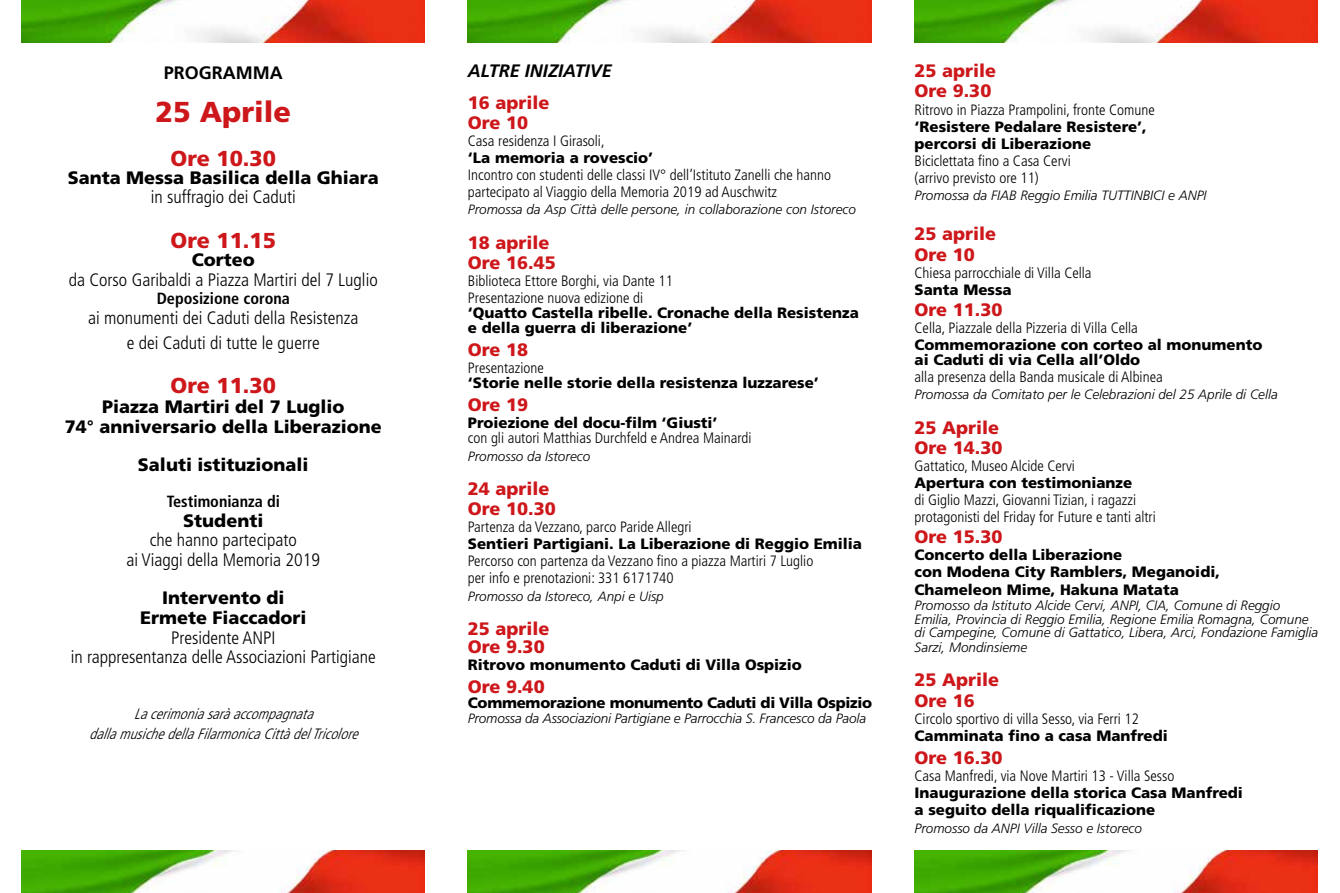
<style>
.page{position:relative;width:1340px;height:893px;background:#fff}
.page>*{position:absolute;margin:0;border:0;box-sizing:border-box;transform-origin:0 0}
.t1{font:900 28.8px "Frutiger LT Std";color:#cd171a}
.t2{font:900 21.6px "Frutiger LT Std";color:#cd171a}
.t3{font:300 condensed 18px/19.8px "Frutiger LT Std";color:#000;text-align:center}
.t4{font:900 18px/20.1px "Frutiger LT Std";color:#cd171a}
.t5{font:900 18px/19.8px "Frutiger LT Std";color:#000;text-align:center}
.t6{font:italic 700 18px "Frutiger LT Std";color:#000}
.t7{font:700 18px "Frutiger LT Std";color:#000}
.t8{font:700 condensed 16.2px "Frutiger LT Std";color:#000}
.t9{font:300 condensed 15px/17.1px "Frutiger LT Std";color:#000}
.t10{font:900 15px/17.1px "Frutiger LT Std";color:#000}
.t11{font:italic 300 condensed 15px/19.8px "Frutiger LT Std";color:#000;text-align:center}
.t12{font:900 15px "Frutiger LT Std";letter-spacing:-.02em;color:#000}
.t13{font:italic 300 13.5px/13.5px "Frutiger LT Std";color:#000}
</style>
<div class="page">
<img style="left:21px;top:0;width:403px;height:43px">
<img style="left:21px;top:850px;width:403px;height:43px">
<img style="left:914px;top:0;width:403px;height:43px">
<img style="left:468px;top:0;width:403px;height:43px">
<img style="left:914px;top:850px;width:403px;height:43px">
<img style="left:468px;top:850px;width:403px;height:43px">
<p class="t7" style="left:164px;top:62px;width:120px">PROGRAMMA</p>
<h1 class="t1" style="left:156px;top:95px;width:137px">25 Aprile</h1>
<h2 class="t2" style="left:171px;top:145px;width:107px">Ore 10.30</h2>
<p class="t5" style="left:68px;top:167px;width:313px">Santa Messa Basilica della Ghiara</p>
<p class="t3" style="left:151px;top:188px;width:146px">in suffragio dei Caduti</p>
<h2 class="t2" style="left:171px;top:227px;width:107px">Ore 11.15</h2>
<p class="t5" style="left:192px;top:250px;width:65px">Corteo</p>
<p class="t3" style="left:69px;top:270px;width:310px">da Corso Garibaldi a Piazza Martiri del 7 Luglio</p>
<p class="t8" style="left:157px;top:289px;width:135px">Deposizione corona</p>
<p class="t3" style="left:88px;top:305px;width:272px;line-height:24.9px">ai monumenti dei Caduti della Resistenza e dei Caduti di tutte le guerre</p>
<h2 class="t2" style="left:171px;top:373px;width:107px">Ore 11.30</h2>
<p class="t5" style="left:65px;top:397px;width:318px">Piazza Martiri del 7 Luglio<br>74° anniversario della Liberazione</p>
<p class="t5" style="left:138px;top:454px;width:172px">Saluti istituzionali</p>
<p class="t8" style="left:167px;top:491px;width:115px">Testimonianza di</p>
<p class="t5" style="left:183px;top:510px;width:82px">Studenti</p>
<p class="t3" style="left:126px;top:530px;width:195px">che hanno partecipato<br>ai Viaggi della Memoria 2019</p>
<p class="t5" style="left:140px;top:588px;width:168px">Intervento di<br>Ermete Fiaccadori</p>
<p class="t3" style="left:71px;top:628px;width:307px">Presidente ANPI<br>in rappresentanza delle Associazioni Partigiane</p>
<p class="t11" style="left:89px;top:705px;width:276px">Lacerimoniasaràaccompagnata dallamusichedellaFilarmonicaCittàdelTricolore</p>
<p class="t6" style="left:468px;top:60px;width:145px">ALTRE INIZIATIVE</p>
<p class="t4" style="left:468px;top:92px;width:83px">16 aprile<br>Ore 10</p>
<p class="t9" style="left:468px;top:132px;width:138px">Casa residenza I Girasoli,</p>
<p class="t10" style="left:468px;top:149px;width:187px">‘La memoria a rovescio’</p>
<p class="t9" style="left:468px;top:167px;width:364px">Incontro con studenti delle classi IV° dell’Istituto Zanelli che hanno partecipato al Viaggio della Memoria 2019 ad Auschwitz</p>
<p class="t13" style="left:468px;top:203px;width:389px">Promossa da Asp Città delle persone, in collaborazione con Istoreco</p>
<p class="t4" style="left:468px;top:232px;width:89px">18 aprile<br>Ore 16.45</p>
<p class="t9" style="left:468px;top:272px;width:206px">Biblioteca Ettore Borghi, via Dante 11<br>Presentazione nuova edizione di</p>
<p class="t10" style="left:468px;top:305px;width:392px;line-height:15px">‘Quatto Castella ribelle. Cronache della Resistenza e della guerra di liberazione’</p>
<p class="t4" style="left:468px;top:340px;width:62px">Ore 18</p>
<p class="t9" style="left:468px;top:360px;width:77px">Presentazione</p>
<p class="t10" style="left:468px;top:374px;width:352px">‘Storie nelle storie della resistenza luzzarese’</p>
<p class="t4" style="left:468px;top:395px;width:62px">Ore 19</p>
<p class="t10" style="left:468px;top:415px;width:251px">Proiezione del docu-film ‘Giusti’</p>
<p class="t9" style="left:468px;top:430px;width:285px">con gli autori Matthias Durchfeld e Andrea Mainardi</p>
<p class="t13" style="left:468px;top:449px;width:124px">Promosso da Istoreco</p>
<p class="t4" style="left:468px;top:478px;width:89px">24 aprile<br>Ore 10.30</p>
<p class="t9" style="left:468px;top:519px;width:225px">Partenza da Vezzano, parco Paride Allegri</p>
<p class="t10" style="left:468px;top:535px;width:396px">Sentieri Partigiani. La Liberazione di Reggio Emilia</p>
<p class="t9" style="left:468px;top:553px;width:347px">Percorso con partenza da Vezzano fino a piazza Martiri 7 Luglio per info e prenotazioni: 331 6171740</p>
<p class="t13" style="left:468px;top:589px;width:197px">Promosso da Istoreco, Anpi e Uisp</p>
<p class="t4" style="left:468px;top:619px;width:83px;line-height:18px">25 aprile<br>Ore 9.30</p>
<p class="t10" style="left:468px;top:656px;width:335px">Ritrovo monumento Caduti di Villa Ospizio</p>
<p class="t4" style="left:468px;top:677px;width:78px">Ore 9.40</p>
<p class="t12" style="left:468px;top:694px;width:405px">Commemorazione monumento Caduti di Villa Ospizio</p>
<p class="t13" style="left:468px;top:712px;width:399px">Promossa da Associazioni Partigiane e Parrocchia S. Francesco da Paola</p>
<p class="t4" style="left:914px;top:61px;width:83px">25 aprile<br>Ore 9.30</p>
<p class="t9" style="left:914px;top:101px;width:242px">Ritrovo in Piazza Prampolini, fronte Comune</p>
<p class="t10" style="left:914px;top:118px;width:234px">‘Resistere Pedalare Resistere’, percorsi di Liberazione</p>
<p class="t9" style="left:914px;top:152px;width:158px">Biciclettata fino a Casa Cervi (arrivo previsto ore 11)</p>
<p class="t13" style="left:914px;top:189px;width:293px">Promossa da FIAB Reggio Emilia TUTTINBICI e ANPI</p>
<p class="t4" style="left:914px;top:224px;width:83px">25 aprile<br>Ore 10</p>
<p class="t9" style="left:914px;top:264px;width:178px">Chiesa parrocchiale di Villa Cella</p>
<p class="t10" style="left:914px;top:281px;width:99px">Santa Messa</p>
<p class="t4" style="left:914px;top:299px;width:89px">Ore 11.30</p>
<p class="t9" style="left:914px;top:319px;width:225px">Cella, Piazzale della Pizzeria di Villa Cella</p>
<p class="t10" style="left:914px;top:337px;width:349px;line-height:15px">Commemorazione con corteo al monumento ai Caduti di via Cella all’Oldo</p>
<p class="t9" style="left:914px;top:369px;width:250px">alla presenza della Banda musicale di Albinea</p>
<p class="t13" style="left:914px;top:388px;width:365px">Promossa da Comitato per le Celebrazioni del 25 Aprile di Cella</p>
<p class="t4" style="left:914px;top:417px;width:89px">25 Aprile<br>Ore 14.30</p>
<p class="t9" style="left:914px;top:457px;width:162px">Gattatico, Museo Alcide Cervi</p>
<p class="t10" style="left:914px;top:474px;width:219px">Apertura con testimonianze</p>
<p class="t9" style="left:914px;top:492px;width:243px">di Giglio Mazzi, Giovanni Tizian, i ragazzi protagonisti del Friday for Future e tanti altri</p>
<p class="t4" style="left:914px;top:527px;width:89px">Ore 15.30</p>
<p class="t10" style="left:914px;top:546px;width:307px">Concerto della Liberazione<br>con Modena City Ramblers, Meganoidi,<br>Chameleon Mime, Hakuna Matata</p>
<p class="t13" style="left:914px;top:599px;width:405px">Promosso da Istituto Alcide Cervi, ANPI, CIA, Comune di Reggio<br>Emilia, Provincia di Reggio Emilia, Regione Emilia Romagna, Comune di Campegine, Comune di Gattatico, Libera, Arci, Fondazione Famiglia</p>
<p class="t13" style="left:914px;top:641px;width:114px">Sarzi, Mondinsieme</p>
<p class="t4" style="left:914px;top:670px;width:86px">25 Aprile<br>Ore 16</p>
<p class="t9" style="left:914px;top:710px;width:226px">Circolo sportivo di villa Sesso, via Ferri 12</p>
<p class="t10" style="left:914px;top:727px;width:255px">Camminata fino a casa Manfredi</p>
<p class="t4" style="left:914px;top:748px;width:89px">Ore 16.30</p>
<p class="t9" style="left:914px;top:768px;width:261px">Casa Manfredi, via Nove Martiri 13 - Villa Sesso</p>
<p class="t10" style="left:914px;top:784px;width:330px">Inaugurazione della storica Casa Manfredi a seguito della riqualificazione</p>
<p class="t13" style="left:914px;top:821px;width:229px">Promosso da ANPI Villa Sesso e Istoreco</p>
</div>
